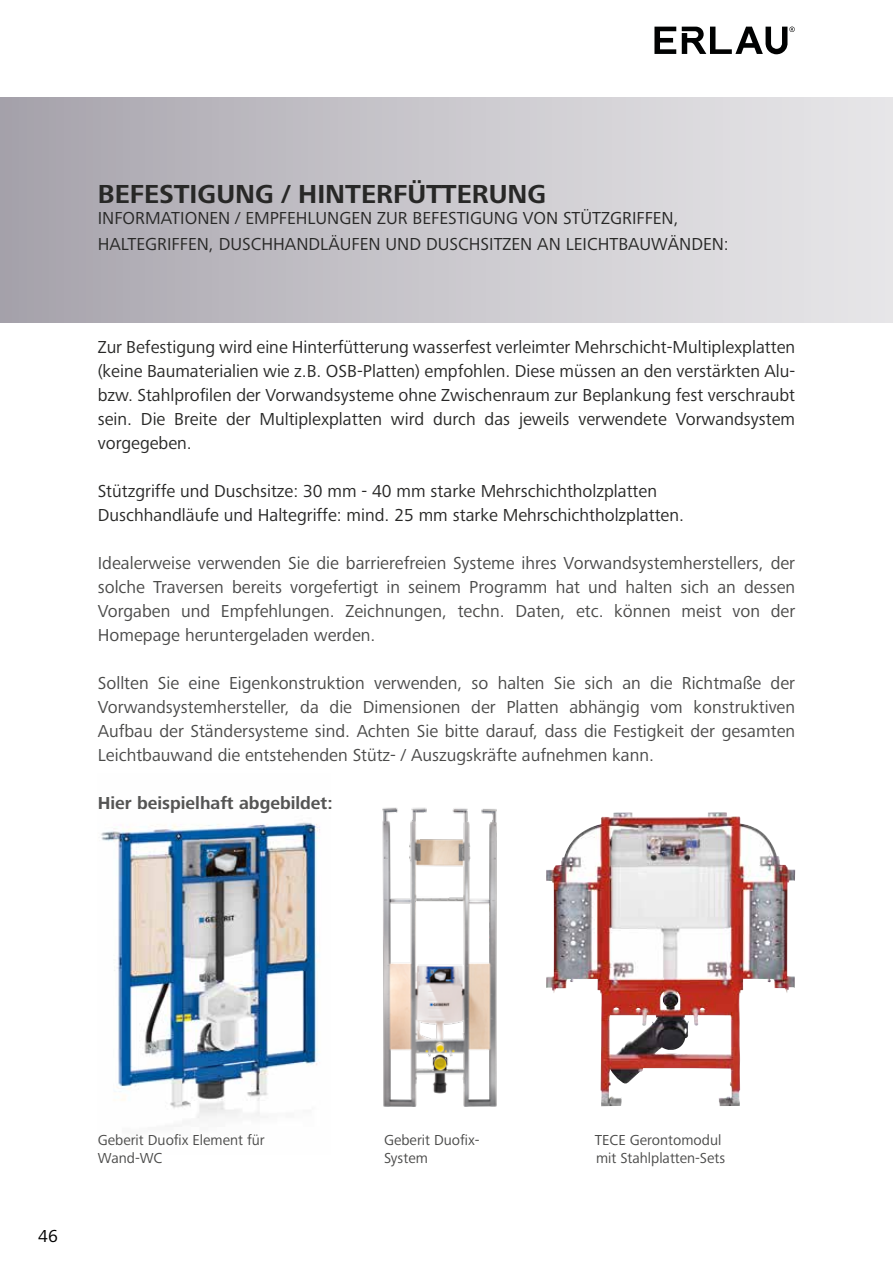
<style>
.page{position:relative;width:893px;height:1263px;background:#fff}
.page>*{position:absolute;margin:0;border:0;box-sizing:border-box;transform-origin:0 0}
.t1{font:700 27px "Frutiger Next LTW1 G";color:#282827}
.t2{font:18px/24px "Frutiger Next LTW1 G";color:#282827}
.t3{font:18px/24px "Frutiger Next LTW1 G";color:#4a4a49;text-align:justify}
.t4{font:700 18px "Frutiger Next LTW1 G";color:#555554}
.t5{font:18px "Frutiger Next LTW1 G";color:#000}
.t6{font:15px "Frutiger Next LTW1 G";color:#4a4a49}
</style>
<div class="page">
<svg style="left:654px;top:27px;width:22px;height:27px"></svg>
<svg style="left:682px;top:27px;width:113px;height:27px"></svg>
<div style="left:0;top:98px;width:893px;height:225px;background:linear-gradient(to right,#a8a4ad,#eae9eb)"></div>
<img style="left:101px;top:822px;width:219px;height:297px">
<img style="left:563px;top:812px;width:232px;height:294px">
<img style="left:382px;top:807px;width:181px;height:300px">
<h1 class="t1" style="left:98px;top:178px;width:450px">BEFESTIGUNG / HINTERFÜTTERUNG</h1>
<p class="t2" style="left:98px;top:206px;width:633px;line-height:25.2px">INFORMATIONEN / EMPFEHLUNGEN ZUR BEFESTIGUNG VON STÜTZGRIFFEN,<br>HALTEGRIFFEN, DUSCHHANDLÄUFEN UND DUSCHSITZEN AN LEICHTBAUWÄNDEN:</p>
<p class="t2" style="left:98px;top:336px;width:699px;text-align:justify">Zur Befestigung wird eine Hinterfütterung wasserfest verleimter Mehrschicht-Multiplexplatten (keine Baumaterialien wie z.B. OSB-Platten) empfohlen. Diese müssen an den verstärkten Alu&shy;bzw. Stahlprofilen der Vorwandsysteme ohne Zwischenraum zur Beplankung fest verschraubt sein. Die Breite der Multiplexplatten wird durch das jeweils verwendete Vorwandsystem vorgegeben.</p>
<p class="t2" style="left:98px;top:480px;width:588px">Stützgriffe und Duschsitze: 30 mm - 40 mm starke Mehrschichtholzplatten<br>Duschhandläufe und Haltegriffe: mind. 25 mm starke Mehrschichtholzplatten.</p>
<p class="t3" style="left:98px;top:552px;width:699px">Idealerweise verwenden Sie die barrierefreien Systeme ihres Vorwandsystemherstellers, der solche Traversen bereits vorgefertigt in seinem Programm hat und halten sich an dessen Vorgaben und Empfehlungen. Zeichnungen, techn. Daten, etc. können meist von der Homepage heruntergeladen werden.</p>
<p class="t3" style="left:98px;top:672px;width:699px">Sollten Sie eine Eigenkonstruktion verwenden, so halten Sie sich an die Richtmaße der Vorwandsystemhersteller, da die Dimensionen der Platten abhängig vom konstruktiven Aufbau der Ständersysteme sind. Achten Sie bitte darauf, dass die Festigkeit der gesamten Leichtbauwand die entstehenden Stütz- / Auszugskräfte aufnehmen kann.</p>
<p class="t4" style="left:98px;top:793px;width:236px">Hier beispielhaft abgebildet:</p>
<p class="t5" style="left:38px;top:1226px;width:21px">46</p>
<p class="t6" style="left:98px;top:1132px;width:169px">Geberit Duofix Element für</p>
<p class="t6" style="left:384px;top:1132px;width:97px">Geberit Duofix-</p>
<p class="t6" style="left:595px;top:1132px;width:128px">TECE Gerontomodul</p>
<p class="t6" style="left:98px;top:1150px;width:66px">Wand-WC</p>
<p class="t6" style="left:384px;top:1150px;width:45px">System</p>
<p class="t6" style="left:596px;top:1150px;width:131px">mit Stahlplatten-Sets</p>
</div>
